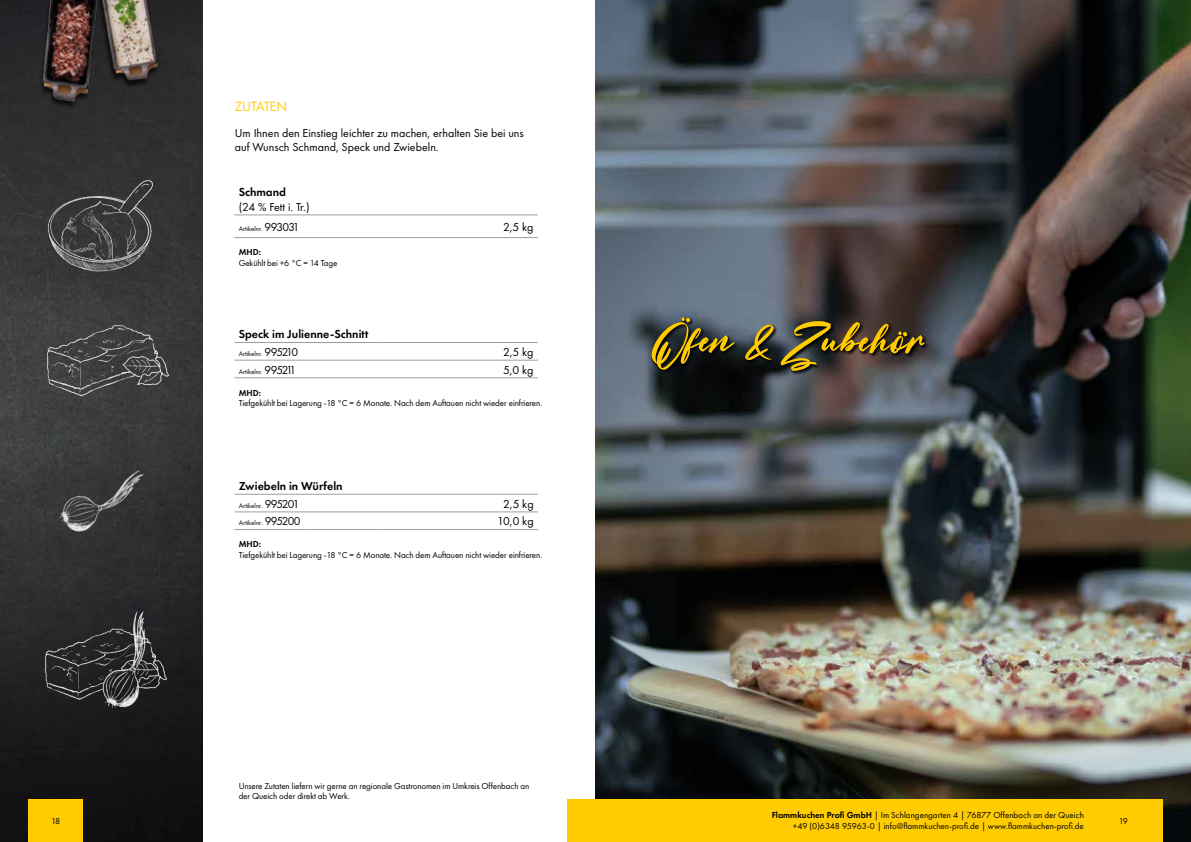
<style>
.page{position:relative;width:1191px;height:842px;background:#fff}
.page>*{position:absolute;margin:0;border:0;box-sizing:border-box;transform-origin:0 0}
.t1{font:79.2px "Lillyfleurs";color:#ffcc03}
.t2{font:14px "Futura PT";letter-spacing:-.015em;color:#ffcc03}
.t3{font:12px/14.4px "Futura PT";color:#000}
.t4{font:600 12px "Futura PT";color:#000}
.t5{font:9px/10.8px "Futura PT";letter-spacing:-.01em;color:#000;text-align:right}
.t6{font:600 9px "Futura PT";color:#000}
.t7{font:7px "Futura PT";color:#000}
.s1{font-size:12px}
.s2{font-weight:600}
</style>
<div class="page">
<img style="left:595px;top:0;width:596px;height:842px">
<img style="left:0;top:0;width:202px;height:842px">
<div style="left:567px;top:799px;width:595px;height:43px;background:#ffcc03"></div>
<div style="left:28px;top:799px;width:55px;height:43px;background:#ffcc03"></div>
<hr style="left:234px;top:215px;width:71px;height:1px;background:#9d9d9c">
<hr style="left:305px;top:215px;width:71px;height:1px;background:#9d9d9c">
<hr style="left:376px;top:215px;width:162px;height:1px;background:#9d9d9c">
<hr style="left:234px;top:237px;width:71px;height:1px;background:#9d9d9c">
<hr style="left:305px;top:237px;width:71px;height:1px;background:#9d9d9c">
<hr style="left:376px;top:237px;width:162px;height:1px;background:#9d9d9c">
<hr style="left:234px;top:342px;width:71px;height:1px;background:#9d9d9c">
<hr style="left:305px;top:342px;width:71px;height:1px;background:#9d9d9c">
<hr style="left:376px;top:342px;width:162px;height:1px;background:#9d9d9c">
<hr style="left:234px;top:360px;width:71px;height:1px;background:#9d9d9c">
<hr style="left:305px;top:360px;width:71px;height:1px;background:#9d9d9c">
<hr style="left:376px;top:360px;width:162px;height:1px;background:#9d9d9c">
<hr style="left:234px;top:378px;width:71px;height:1px;background:#9d9d9c">
<hr style="left:305px;top:378px;width:71px;height:1px;background:#9d9d9c">
<hr style="left:376px;top:378px;width:162px;height:1px;background:#9d9d9c">
<hr style="left:235px;top:494px;width:70px;height:1px;background:#9d9d9c">
<hr style="left:305px;top:494px;width:71px;height:1px;background:#9d9d9c">
<hr style="left:376px;top:494px;width:162px;height:1px;background:#9d9d9c">
<hr style="left:235px;top:512px;width:70px;height:1px;background:#9d9d9c">
<hr style="left:305px;top:512px;width:71px;height:1px;background:#9d9d9c">
<hr style="left:376px;top:512px;width:162px;height:1px;background:#9d9d9c">
<hr style="left:234px;top:529px;width:71px;height:1px;background:#9d9d9c">
<hr style="left:305px;top:529px;width:71px;height:1px;background:#9d9d9c">
<hr style="left:376px;top:529px;width:162px;height:1px;background:#9d9d9c">
<img style="left:30px;top:307px;width:159px;height:93px">
<img style="left:28px;top:458px;width:159px;height:93px">
<img style="left:28px;top:608px;width:159px;height:104px">
<div style="left:650px;top:316px;width:279px;height:60px;background:#000;opacity:.75"></div>
<div style="left:651px;top:317px;width:273px;height:54px;background:#000;opacity:.75"></div>
<img style="left:111px;top:0;width:88px;height:107px">
<svg style="left:31px;top:0;width:80px;height:112px;background:#40302e"></svg>
<img style="left:28px;top:179px;width:159px;height:93px">
<h2 class="t2" style="left:235px;top:98px;width:54px">ZUTATEN</h2>
<h3 class="t3" style="left:235px;top:126px;width:290px">Um Ihnen den Einstieg leichter zu machen, erhalten Sie bei uns auf Wunsch Schmand, Speck und Zwiebeln.</h3>
<h3 class="t4" style="left:239px;top:185px;width:49px">Schmand</h3>
<h3 class="t3" style="left:239px;top:199px;width:72px">(24 % Fett i. Tr.)</h3>
<p class="t7" style="left:239px;top:224px;width:62px">Artikelnr. <span class="s1">993031</span></p>
<h3 class="t3" style="left:503px;top:220px;width:32px">2,5 kg</h3>
<p class="t6" style="left:239px;top:247px;width:24px">MHD:</p>
<p class="t5" style="left:239px;top:258px;width:100px">Gekühlt bei +6 °C = 14 Tage</p>
<h3 class="t4" style="left:239px;top:327px;width:131px">Speck im Julienne-Schnitt</h3>
<p class="t7" style="left:239px;top:349px;width:61px">Artikelnr. <span class="s1">995210</span></p>
<h3 class="t3" style="left:503px;top:345px;width:32px">2,5 kg</h3>
<p class="t7" style="left:239px;top:367px;width:59px">Artikelnr. <span class="s1">995211</span></p>
<h3 class="t3" style="left:503px;top:362px;width:32px">5,0 kg</h3>
<p class="t6" style="left:239px;top:387px;width:24px">MHD:</p>
<p class="t5" style="left:239px;top:398px;width:305px">Tiefgekühlt bei Lagerung -18 °C = 6 Monate. Nach dem Auftauen nicht wieder einfrieren.</p>
<h3 class="t4" style="left:239px;top:478px;width:105px">Zwiebeln in Würfeln</h3>
<p class="t7" style="left:239px;top:501px;width:62px">Artikelnr. <span class="s1">995201</span></p>
<h3 class="t3" style="left:503px;top:496px;width:32px">2,5 kg</h3>
<p class="t7" style="left:239px;top:519px;width:63px">Artikelnr. <span class="s1">995200</span></p>
<h3 class="t3" style="left:497px;top:514px;width:38px">10,0 kg</h3>
<p class="t6" style="left:239px;top:539px;width:24px">MHD:</p>
<p class="t5" style="left:239px;top:550px;width:305px">Tiefgekühlt bei Lagerung -18 °C = 6 Monate. Nach dem Auftauen nicht wieder einfrieren.</p>
<p class="t5" style="left:239px;top:780px;width:292px;text-align:left">Unsere Zutaten liefern wir gerne an regionale Gastronomen im Umkreis Offenbach an der Queich oder direkt ab Werk.</p>
<h1 class="t1" style="left:649px;top:312px;width:272px">Öfen &amp; Zubehör</h1>
<p class="t5" style="left:771px;top:810px;width:314px"><span class="s2">Flammkuchen Profi GmbH</span> | Im Schlangengarten 4 | 76877 Offenbach an der Queich +49 (0)6348 95963-0 | info@flammkuchen-profi.de | www.flammkuchen-profi.de</p>
<p class="t5" style="left:51px;top:816px;width:11px">18</p>
<p class="t5" style="left:1118px;top:815px;width:11px">19</p>
</div>
